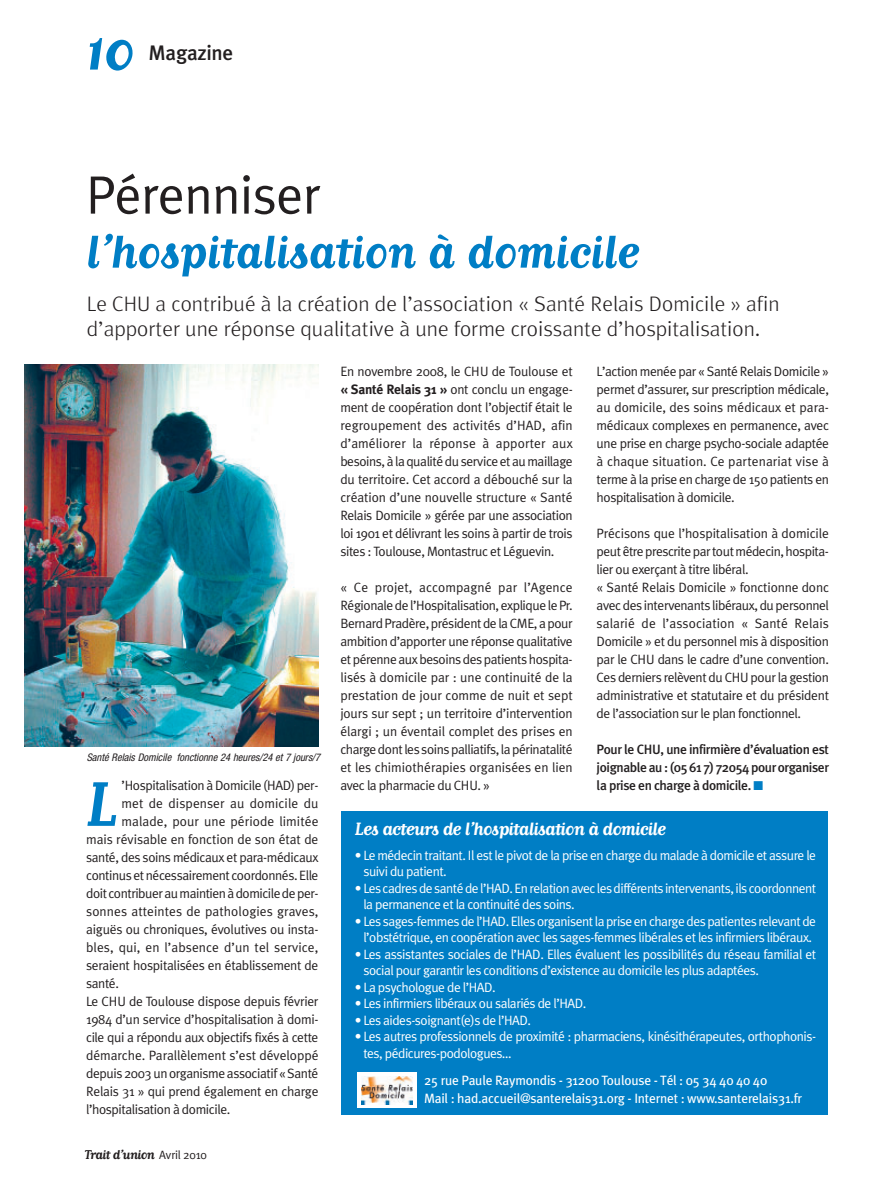
<style>
.page{position:relative;width:893px;height:1191px;background:#fff}
.page>*{position:absolute;margin:0;border:0;box-sizing:border-box;transform-origin:0 0}
.t1{font:700 73.8px "Matrix Script";color:#007ec5}
.t2{font:700 67.5px "Matrix Script";color:#007ec5}
.t3{font:700 54px "Matrix Script";letter-spacing:-.015em;color:#007ec5}
.t4{font:54px "Meta Plus Normal";letter-spacing:-.015em;color:#231f20}
.t5{font:300 21px/25.5px "Meta";color:#231f20}
.t6{font:700 21px "Matrix Script";letter-spacing:-.04em;color:#fff}
.t7{font:500 21px "Meta Plus";letter-spacing:-.015em;color:#231f20}
.t8{font:700 15px "Matrix Script";letter-spacing:-.04em;color:#231f20}
.t9{font:13.5px/18px "Meta Plus Normal";letter-spacing:-.03em;color:#231f20;text-align:justify}
.t10{font:13.5px/16.5px "Meta Plus Normal";letter-spacing:-.035em;color:#fff}
.t11{font:13.5px "Meta Plus Normal";letter-spacing:.005em;color:#231f20}
.t12{font:13.5px/18px "Meta Plus";letter-spacing:-.015em;color:#fff}
.t13{font:500 13.5px/18px "Meta Plus";letter-spacing:-.03em;color:#231f20;text-align:justify}
.t14{font:13.5px "Meta Plus Normal";letter-spacing:-.005em;color:#231f20}
.t15{font:italic condensed 10.5px "Helvetica Neue";color:#231f20}
.s1{font-family:"Meta Plus Normal";font-weight:400;font-size:12px}
.s2{font-family:"Meta Plus";font-weight:700}
.s3{color:#007ec5}
</style>
<div class="page">
<img style="left:24px;top:364px;width:295px;height:382px">
<div style="left:341px;top:811px;width:487px;height:304px;background:#007ec5"></div>
<div style="left:357px;top:1072px;width:59px;height:36px;background:#fff"></div>
<img style="left:361px;top:1076px;width:52px;height:28px">
<h2 class="t2" style="left:85px;top:7px;width:51px">10</h2>
<h3 class="t7" style="left:149px;top:42px;width:86px">Magazine</h3>
<h3 class="t4" style="left:86px;top:175px;width:236px">Pérenniser</h3>
<h3 class="t3" style="left:86px;top:217px;width:555px">l’hospitalisation à domicile</h3>
<h3 class="t5" style="left:87px;top:293px;width:694px">Le CHU a contribué à la création de l’association « Santé Relais Domicile » afin d’apporter une réponse qualitative à une forme croissante d’hospitalisation.</h3>
<p class="t15" style="left:87px;top:753px;width:237px">Santé Relais Domicile fonctionne 24 heures/24 et 7 jours/7</p>
<h1 class="t1" style="left:86px;top:757px;width:33px">L</h1>
<p class="t9" style="left:122px;top:777px;width:198px">’Hospitalisation à Domicile (HAD) per-</p>
<p class="t11" style="left:122px;top:798px;width:198px">met de dispenser au domicile du</p>
<p class="t11" style="left:122px;top:816px;width:198px">malade, pour une période limitée</p>
<p class="t14" style="left:86px;top:834px;width:234px">mais révisable en fonction de son état de</p>
<p class="t9" style="left:86px;top:849px;width:234px">santé, des soins médicaux et para-médicaux</p>
<p class="t9" style="left:86px;top:867px;width:234px">continus et nécessairement coordonnés. Elle</p>
<p class="t9" style="left:86px;top:885px;width:234px">doit contribuer au maintien à domicile de per-</p>
<p class="t11" style="left:86px;top:906px;width:234px">sonnes atteintes de pathologies graves,</p>
<p class="t9" style="left:86px;top:921px;width:234px">aiguës ou chroniques, évolutives ou insta-</p>
<p class="t11" style="left:86px;top:942px;width:234px">bles, qui, en l’absence d’un tel service,</p>
<p class="t9" style="left:86px;top:957px;width:234px">seraient hospitalisées en établissement de</p>
<p class="t9" style="left:86px;top:975px;width:34px">santé.</p>
<p class="t9" style="left:86px;top:993px;width:234px">Le CHU de Toulouse dispose depuis février</p>
<p class="t9" style="left:86px;top:1011px;width:234px">1984 d’un service d’hospitalisation à domi-</p>
<p class="t9" style="left:86px;top:1029px;width:234px">cile qui a répondu aux objectifs fixés à cette</p>
<p class="t14" style="left:86px;top:1050px;width:234px">démarche. Parallèlement s’est développé</p>
<p class="t9" style="left:86px;top:1065px;width:234px">depuis 2003 un organisme associatif « Santé</p>
<p class="t9" style="left:86px;top:1083px;width:234px">Relais 31 » qui prend également en charge</p>
<p class="t9" style="left:86px;top:1101px;width:146px">l’hospitalisation à domicile.</p>
<p class="t8" style="left:85px;top:1145px;width:123px">Trait d’union <span class="s1">Avril 2010</span></p>
<p class="t9" style="left:340px;top:363px;width:234px">En novembre 2008, le CHU de Toulouse et <span class="s2">« Santé Relais 31 »</span> ont conclu un engage&shy;ment de coopération dont l’objectif était le regroupement des activités d’HAD, afin d’améliorer la réponse à apporter aux besoins, à la qualité du service et au maillage du territoire. Cet accord a débouché sur la création d’une nouvelle structure « Santé Relais Domicile » gérée par une association loi 1901 et délivrant les soins à partir de trois sites : Toulouse, Montastruc et Léguevin.</p>
<p class="t9" style="left:340px;top:579px;width:234px">« Ce projet, accompagné par l’Agence Régionale de l’Hospitalisation, explique le Pr.<br>Bernard Pradère, président de la CME, a pour ambition d’apporter une réponse qualitative et pérenne aux besoins des patients hospita&shy;lisés à domicile par : une continuité de la prestation de jour comme de nuit et sept jours sur sept ; un territoire d’intervention élargi ; un éventail complet des prises en charge dont les soins palliatifs, la périnatalité et les chimiothérapies organisées en lien avec la pharmacie du CHU. »</p>
<p class="t9" style="left:597px;top:363px;width:234px">L’action menée par « Santé Relais Domicile » permet d’assurer, sur prescription médicale, au domicile, des soins médicaux et para&shy;médicaux complexes en permanence, avec une prise en charge psycho-sociale adaptée à chaque situation. Ce partenariat vise à terme à la prise en charge de 150 patients en hospitalisation à domicile.</p>
<p class="t9" style="left:597px;top:525px;width:234px;text-align:left">Précisons que l’hospitalisation à domicile peut être prescrite par tout médecin, hospita&shy;lier ou exerçant à titre libéral.<br>« Santé Relais Domicile » fonctionne donc avec des intervenants libéraux, du personnel salarié de l’association « Santé Relais Domicile » et du personnel mis à disposition par le CHU dans le cadre d’une convention.<br>Ces derniers relèvent du CHU pour la gestion administrative et statutaire et du président de l’association sur le plan fonctionnel.</p>
<p class="t13" style="left:597px;top:741px;width:234px">Pour le CHU, une infirmière d’évaluation est joignable au : (05 61 7) 72054 pour organiser la prise en charge à domicile. <span class="s3">■</span></p>
<h3 class="t6" style="left:355px;top:815px;width:313px">Les acteurs de l’hospitalisation à domicile</h3>
<p class="t10" style="left:363px;top:848px;width:454px;text-indent:-9px">• Le médecin traitant. Il est le pivot de la prise en charge du malade à domicile et assure le suivi du patient.</p>
<p class="t10" style="left:363px;top:881px;width:454px;text-indent:-9px">• Les cadres de santé de l’HAD. En relation avec les différents intervenants, ils coordonnent la permanence et la continuité des soins.</p>
<p class="t10" style="left:355px;top:914px;width:463px;text-align:center">• Les sages-femmes de l’HAD. Elles organisent la prise en charge des patientes relevant de l’obstétrique, en coopération avec les sages-femmes libérales et les infirmiers libéraux.</p>
<p class="t10" style="left:363px;top:947px;width:454px;text-indent:-9px">• Les assistantes sociales de l’HAD. Elles évaluent les possibilités du réseau familial et social pour garantir les conditions d’existence au domicile les plus adaptées.</p>
<p class="t10" style="left:355px;top:980px;width:142px">• La psychologue de l’HAD.</p>
<p class="t10" style="left:355px;top:997px;width:233px">• Les infirmiers libéraux ou salariés de l’HAD.</p>
<p class="t10" style="left:355px;top:1013px;width:178px">• Les aides-soignant(e)s de l’HAD.</p>
<p class="t10" style="left:363px;top:1030px;width:454px;text-indent:-9px">• Les autres professionnels de proximité : pharmaciens, kinésithérapeutes, orthophonis&shy;tes, pédicures-podologues…</p>
<p class="t12" style="left:424px;top:1072px;width:380px">25 rue Paule Raymondis - 31200 Toulouse - Tél : 05 34 40 40 40<br>Mail : had.accueil@santerelais31.org - Internet : www.santerelais31.fr</p>
</div>
